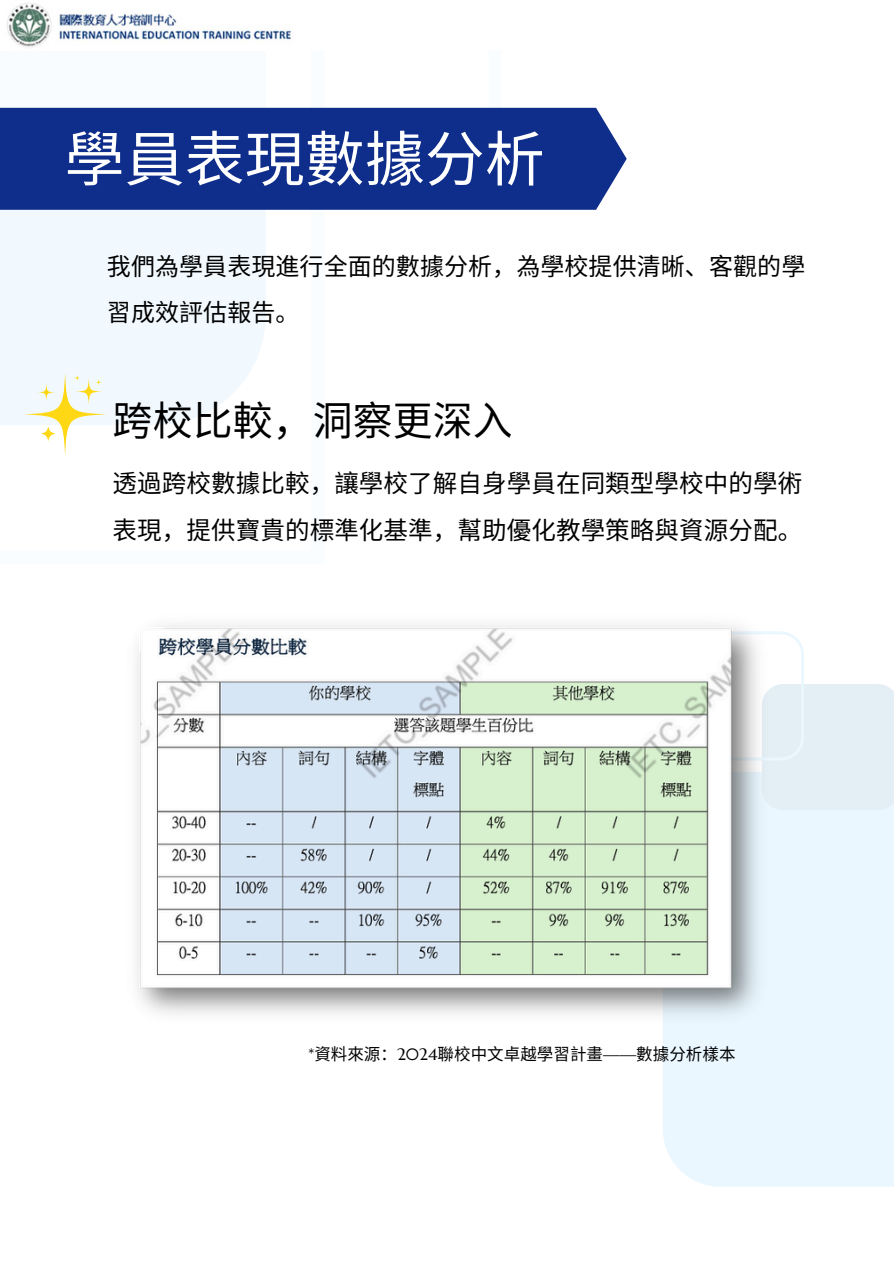
<style>
.page{position:relative;width:894px;height:1264px;background:#fff}
.page>*{position:absolute;margin:0;border:0;box-sizing:border-box;transform-origin:0 0}
.t1{font:60px "Noto Sans CJ Ksc";color:#fff}
.t2{font:39.9px "Noto Sans CJ Ksc";letter-spacing:.005em;color:#000}
.t3{font:24.6px/47.1px "Noto Sans CJ Ksc";letter-spacing:.005em;color:#000}
.t4{font:24px/46.2px "Noto Sans CJ Ksc";letter-spacing:.005em;color:#000}
.t5{font:16.5px "Noto Sans CJ Ksc";letter-spacing:.005em;color:#000}
.s1{font-family:"Marcellus"}
</style>
<div class="page">
<svg style="left:0;top:107px;width:324px;height:318px;fill:#f2f9fe"></svg>
<div style="left:663px;top:810px;width:230px;height:376px;background:#eaf7ff"></div>
<svg style="left:775px;top:631px;width:118px;height:179px"></svg>
<div style="left:0;top:108px;width:626px;height:102px;background:#0f2e8b"></div>
<svg style="left:23px;top:373px;width:84px;height:83px"></svg>
<svg style="left:37px;top:383px;width:19px;height:18px"></svg>
<svg style="left:75px;top:378px;width:27px;height:27px"></svg>
<svg style="left:95px;top:378px;width:7px;height:8px"></svg>
<svg style="left:73px;top:374px;width:8px;height:7px"></svg>
<img style="left:137px;top:625px;width:638px;height:406px">
<img style="left:7px;top:3px;width:284px;height:44px">
<p class="t1" style="left:64px;top:111px;width:481px">學員表現數據分析</p>
<p class="t4" style="left:107px;top:241px;width:699px">我們為學員表現進行全面的數據分析，為學校提供清晰、客觀的學習成效評估報告。</p>
<p class="t2" style="left:113px;top:388px;width:398px">跨校比較，洞察更深入</p>
<p class="t3" style="left:113px;top:458px;width:691px">透過跨校數據比較，讓學校了解自身學員在同類型學校中的學術表現，提供寶貴的標準化基準，幫助優化教學策略與資源分配。</p>
<h1 class="t5" style="left:308px;top:1041px;width:428px"><span class="s1">*</span>資料來源：<span class="s1">2024</span>聯校中文卓越學習計畫<span class="s1">——</span>數據分析樣本</h1>
</div>
